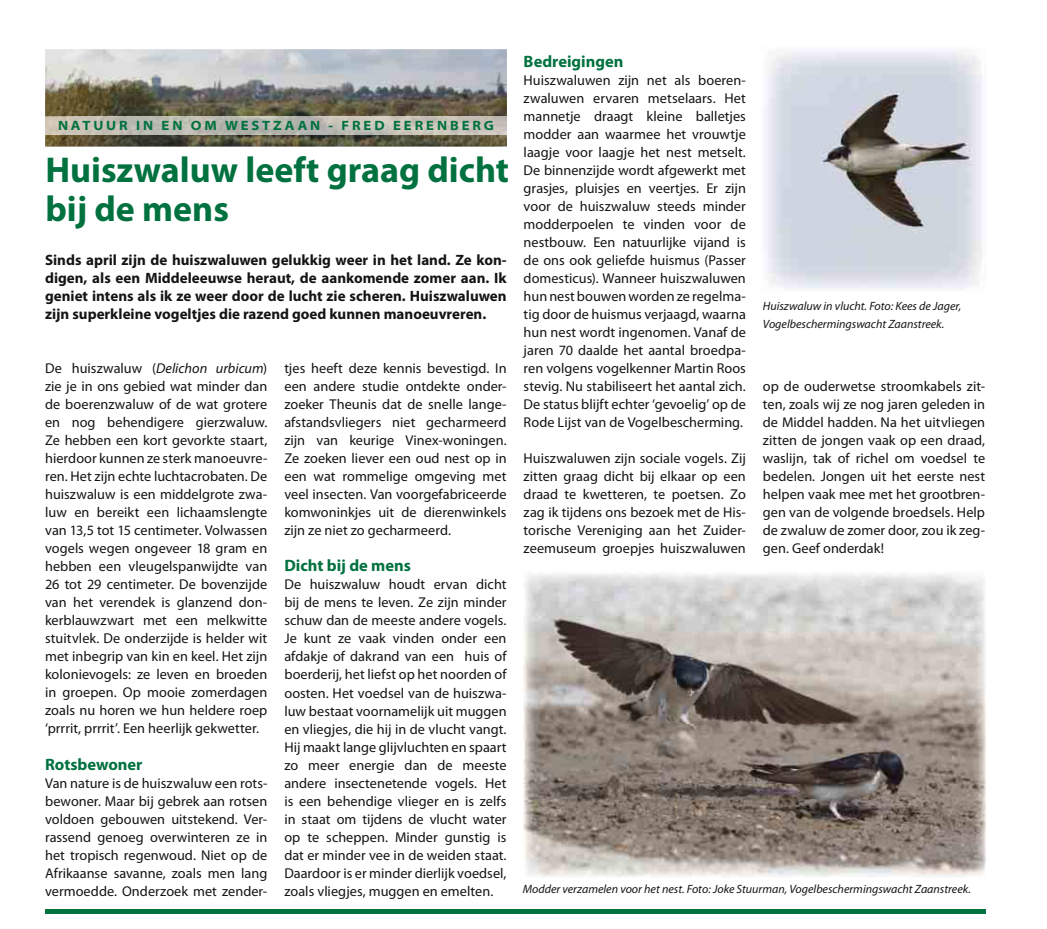
<style>
.page{position:relative;width:1047px;height:929px;background:#fff}
.page>*{position:absolute;margin:0;border:0;box-sizing:border-box;transform-origin:0 0}
.t1{font:700 36px/39px "Myriad Pro";color:#00713f}
.t2{font:700 16.5px "Myriad Pro";color:#00713f}
.t3{font:700 15px/18px "Myriad Pro";color:#131413;text-align:justify}
.t4{font:14.25px/18px "Myriad Pro";color:#131413;text-align:justify}
.t5{font:700 semi-expanded 13.5px "Myriad Pro";letter-spacing:.215em;color:#00713f}
.t6{font:italic 12px/18px "Myriad Pro";color:#131413}
.s1{font-style:italic}
</style>
<div class="page">
<img style="left:45px;top:49px;width:462px;height:98px">
<img style="left:45px;top:117px;width:462px;height:18px">
<hr style="left:45px;top:909px;width:940px;height:4px;background:#007341">
<img style="left:765px;top:51px;width:217px;height:238px">
<img style="left:523px;top:574px;width:462px;height:303px">
<p class="t5" style="left:58px;top:118px;width:437px">NATUUR IN EN OM WESTZAAN - FRED EERENBERG</p>
<h1 class="t1" style="left:45px;top:154px;width:465px">Huiszwaluw leeft graag dicht bij de mens</h1>
<p class="t3" style="left:45px;top:252px;width:463px">Sinds april zijn de huiszwaluwen gelukkig weer in het land. Ze kon&shy;digen, als een Middeleeuwse heraut, de aankomende zomer aan. Ik geniet intens als ik ze weer door de lucht zie scheren. Huiszwaluwen zijn superkleine vogeltjes die razend goed kunnen manoeuvreren.</p>
<p class="t4" style="left:45px;top:361px;width:224px">De huiszwaluw (<span class="s1">Delichon urbicum</span>) zie je in ons gebied wat minder dan de boerenzwaluw of de wat grotere en nog behendigere gierzwaluw.<br>Ze hebben een kort gevorkte staart, hierdoor kunnen ze sterk manoeuvre&shy;ren. Het zijn echte luchtacrobaten. De huiszwaluw is een middelgrote zwa&shy;luw en bereikt een lichaamslengte van 13,5 tot 15 centimeter. Volwassen vogels wegen ongeveer 18 gram en hebben een vleugelspanwijdte van 26 tot 29 centimeter. De bovenzijde van het verendek is glanzend don&shy;kerblauwzwart met een melkwitte stuitvlek. De onderzijde is helder wit met inbegrip van kin en keel. Het zijn kolonievogels: ze leven en broeden in groepen. Op mooie zomerdagen zoals nu horen we hun heldere roep ‘prrrit, prrrit’. Een heerlijk gekwetter.</p>
<p class="t2" style="left:45px;top:757px;width:99px">Rotsbewoner</p>
<p class="t4" style="left:45px;top:775px;width:224px">Van nature is de huiszwaluw een rots&shy;bewoner. Maar bij gebrek aan rotsen voldoen gebouwen uitstekend. Ver&shy;rassend genoeg overwinteren ze in het tropisch regenwoud. Niet op de Afrikaanse savanne, zoals men lang vermoedde. Onderzoek met zender-</p>
<p class="t4" style="left:284px;top:360px;width:224px">tjes heeft deze kennis bevestigd. In een andere studie ontdekte onder&shy;zoeker Theunis dat de snelle lange&shy;afstandsvliegers niet gecharmeerd zijn van keurige Vinex-woningen.<br>Ze zoeken liever een oud nest op in een wat rommelige omgeving met veel insecten. Van voorgefabriceerde komwoninkjes uit de dierenwinkels zijn ze niet zo gecharmeerd.</p>
<p class="t2" style="left:284px;top:559px;width:128px">Dicht bij de mens</p>
<p class="t4" style="left:284px;top:577px;width:224px">De huiszwaluw houdt ervan dicht bij de mens te leven. Ze zijn minder schuw dan de meeste andere vogels.<br>Je kunt ze vaak vinden onder een afdakje of dakrand van een huis of boerderij, het liefst op het noorden of oosten. Het voedsel van de huiszwa&shy;luw bestaat voornamelijk uit muggen en vliegjes, die hij in de vlucht vangt.<br>Hij maakt lange glijvluchten en spaart zo meer energie dan de meeste andere insectenetende vogels. Het is een behendige vlieger en is zelfs in staat om tijdens de vlucht water op te scheppen. Minder gunstig is dat er minder vee in de weiden staat.<br>Daardoor is er minder dierlijk voedsel, zoals vliegjes, muggen en emelten.</p>
<p class="t2" style="left:523px;top:55px;width:101px">Bedreigingen</p>
<p class="t4" style="left:523px;top:73px;width:224px">Huiszwaluwen zijn net als boeren&shy;zwaluwen ervaren metselaars. Het mannetje draagt kleine balletjes modder aan waarmee het vrouwtje laagje voor laagje het nest metselt.<br>De binnenzijde wordt afgewerkt met grasjes, pluisjes en veertjes. Er zijn voor de huiszwaluw steeds minder modderpoelen te vinden voor de nestbouw. Een natuurlijke vijand is de ons ook geliefde huismus (Passer domesticus). Wanneer huiszwaluwen hun nest bouwen worden ze regelma&shy;tig door de huismus verjaagd, waarna hun nest wordt ingenomen. Vanaf de jaren 70 daalde het aantal broedpa&shy;ren volgens vogelkenner Martin Roos stevig. Nu stabiliseert het aantal zich.<br>De status blijft echter ‘gevoelig’ op de Rode Lijst van de Vogelbescherming.</p>
<p class="t4" style="left:523px;top:450px;width:224px">Huiszwaluwen zijn sociale vogels. Zij zitten graag dicht bij elkaar op een draad te kwetteren, te poetsen. Zo zag ik tijdens ons bezoek met de His&shy;torische Vereniging aan het Zuider&shy;zeemuseum groepjes huiszwaluwen</p>
<p class="t6" style="left:763px;top:298px;width:200px">Huiszwaluw in vlucht. Foto: Kees de Jager,<br>Vogelbeschermingswacht Zaanstreek.</p>
<p class="t4" style="left:763px;top:378px;width:224px">op de ouderwetse stroomkabels zit&shy;ten, zoals wij ze nog jaren geleden in de Middel hadden. Na het uitvliegen zitten de jongen vaak op een draad, waslijn, tak of richel om voedsel te bedelen. Jongen uit het eerste nest helpen vaak mee met het grootbren&shy;gen van de volgende broedsels. Help de zwaluw de zomer door, zou ik zeg&shy;gen. Geef onderdak!</p>
<p class="t6" style="left:523px;top:880px;width:449px">Modder verzamelen voor het nest. Foto: Joke Stuurman, Vogelbeschermingswacht Zaanstreek.</p>
</div>
